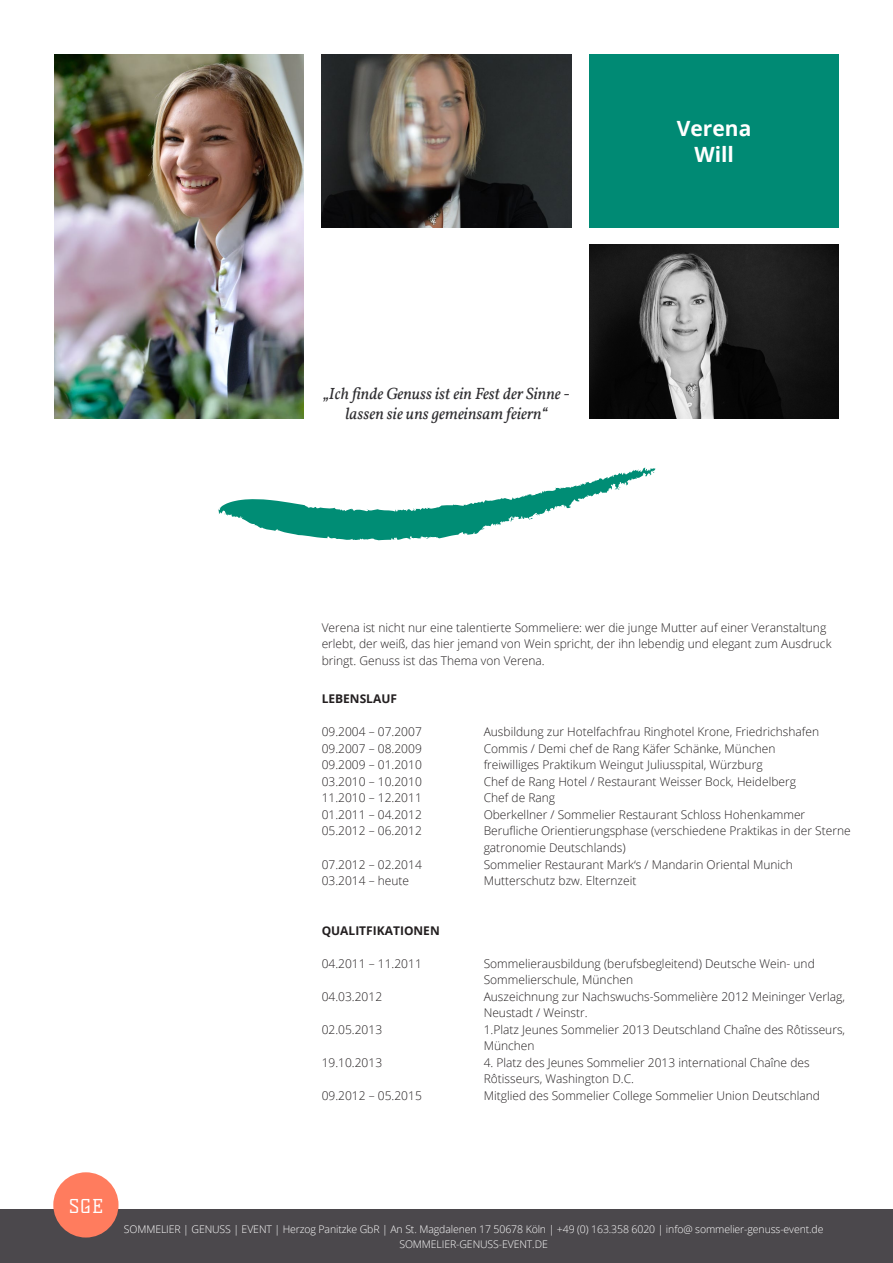
<style>
.page{position:relative;width:893px;height:1263px;background:#fff}
.page>*{position:absolute;margin:0;border:0;box-sizing:border-box;transform-origin:0 0}
.t1{font:700 21px/25.2px "Open Sans";color:#fff;text-align:center}
.t2{font:18.75px "Kelly Slab";color:#fff}
.t3{font:italic 16.5px/19.8px "Vollkorn";color:#2f2e31;text-align:center}
.t4{font:300 12px/16.5px "Open Sans";color:#231f20}
.t5{font:700 12px "Open Sans";color:#231f20}
.t6{font:300 10.5px/15px "Open Sans";letter-spacing:-.01em;color:#fff;text-align:center}
</style>
<div class="page">
<div style="left:0;top:1209px;width:893px;height:54px;background:#4b484c"></div>
<div style="left:53px;top:1172px;width:66px;height:65px;background:#ff7c5e;border-radius:50%"></div>
<img style="left:54px;top:54px;width:250px;height:365px">
<img style="left:322px;top:54px;width:249px;height:174px">
<img style="left:589px;top:245px;width:250px;height:174px">
<div style="left:589px;top:54px;width:250px;height:174px;background:#008a74"></div>
<svg style="left:218px;top:468px;width:437px;height:72px"></svg>
<h1 class="t1" style="left:677px;top:116px;width:76px">Verena<br>Will</h1>
<h3 class="t3" style="left:323px;top:384px;width:247px">„Ich finde Genuss ist ein Fest der Sinne - lassen sie uns gemeinsam feiern“</h3>
<p class="t4" style="left:322px;top:619px;width:511px">Verena ist nicht nur eine talentierte Sommeliere: wer die junge Mutter auf einer Veranstaltung erlebt, der weiß, das hier jemand von Wein spricht, der ihn lebendig und elegant zum Ausdruck bringt. Genuss ist das Thema von Verena.</p>
<p class="t5" style="left:322px;top:691px;width:77px">LEBENSLAUF</p>
<p class="t4" style="left:322px;top:723px;width:102px">09.2004 – 07.2007</p>
<p class="t4" style="left:484px;top:723px;width:337px">Ausbildung zur Hotelfachfrau Ringhotel Krone, Friedrichshafen</p>
<p class="t4" style="left:322px;top:740px;width:102px">09.2007 – 08.2009</p>
<p class="t4" style="left:484px;top:740px;width:293px">Commis / Demi chef de Rang Käfer Schänke, München</p>
<p class="t4" style="left:322px;top:756px;width:102px">09.2009 – 01.2010</p>
<p class="t4" style="left:484px;top:756px;width:280px">freiwilliges Praktikum Weingut Juliusspital, Würzburg</p>
<p class="t4" style="left:322px;top:773px;width:102px">03.2010 – 10.2010</p>
<p class="t4" style="left:484px;top:773px;width:314px">Chef de Rang Hotel / Restaurant Weisser Bock, Heidelberg</p>
<p class="t4" style="left:322px;top:789px;width:102px">11.2010 – 12.2011</p>
<p class="t4" style="left:484px;top:789px;width:73px">Chef de Rang</p>
<p class="t4" style="left:322px;top:806px;width:102px">01.2011 – 04.2012</p>
<p class="t4" style="left:484px;top:806px;width:323px">Oberkellner / Sommelier Restaurant Schloss Hohenkammer</p>
<p class="t4" style="left:322px;top:822px;width:102px">05.2012 – 06.2012</p>
<p class="t4" style="left:484px;top:822px;width:369px">Berufliche Orientierungsphase (verschiedene Praktikas in der Sterne gatronomie Deutschlands)</p>
<p class="t4" style="left:322px;top:855px;width:102px">07.2012 – 02.2014</p>
<p class="t4" style="left:484px;top:855px;width:311px">Sommelier Restaurant Mark‘s / Mandarin Oriental Munich</p>
<p class="t4" style="left:322px;top:872px;width:89px">03.2014 – heute</p>
<p class="t4" style="left:484px;top:872px;width:154px">Mutterschutz bzw. Elternzeit</p>
<p class="t5" style="left:322px;top:922px;width:120px">QUALITFIKATIONEN</p>
<p class="t4" style="left:322px;top:954px;width:102px">04.2011 – 11.2011</p>
<p class="t4" style="left:484px;top:954px;width:333px">Sommelierausbildung (berufsbegleitend) Deutsche Wein- und<br>Sommelierschule, München</p>
<p class="t4" style="left:322px;top:987px;width:62px">04.03.2012</p>
<p class="t4" style="left:484px;top:987px;width:363px">Auszeichnung zur Nachswuchs-Sommelière 2012 Meininger Verlag,<br>Neustadt / Weinstr.</p>
<p class="t4" style="left:322px;top:1020px;width:62px">02.05.2013</p>
<p class="t4" style="left:484px;top:1020px;width:363px">1.Platz Jeunes Sommelier 2013 Deutschland Chaîne des Rôtisseurs,<br>München</p>
<p class="t4" style="left:322px;top:1053px;width:62px">19.10.2013</p>
<p class="t4" style="left:484px;top:1053px;width:327px">4. Platz des Jeunes Sommelier 2013 international Chaîne des<br>Rôtisseurs, Washington D.C.</p>
<p class="t4" style="left:322px;top:1086px;width:102px">09.2012 – 05.2015</p>
<p class="t4" style="left:484px;top:1086px;width:338px">Mitglied des Sommelier College Sommelier Union Deutschland</p>
<h2 class="t2" style="left:69px;top:1195px;width:36px">SGE</h2>
<p class="t6" style="left:124px;top:1221px;width:701px">SOMMELIER | GENUSS | EVENT | Herzog Panitzke GbR | An St. Magdalenen 17 50678 Köln | +49 (0) 163.358 6020 | info@ sommelier-genuss-event.de<br>SOMMELIER-GENUSS-EVENT.DE</p>
</div>
